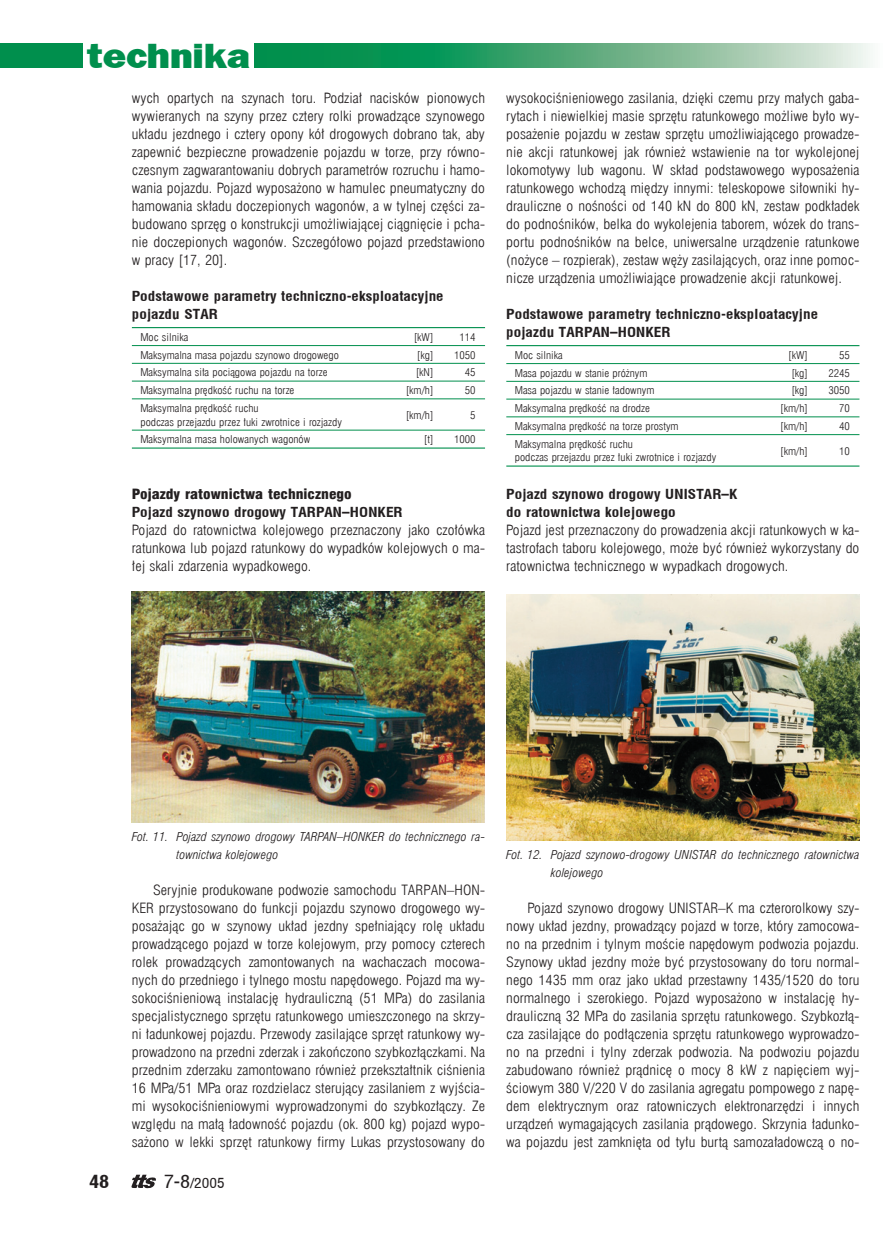
<style>
.page{position:relative;width:885px;height:1238px;background:#fff}
.page>*{position:absolute;margin:0;border:0;box-sizing:border-box;transform-origin:0 0}
.t1{font:36px "Frankfurt Goth Hvypl";color:#008f4d;scale:1.1 1}
.t2{font:700 18px "Switzerland Condpl";color:#231f20;scale:1.1 1}
.t3{font:13.8px/18px "Swis 721 Lt Cn EU Normal";color:#231f20;text-align:justify;scale:1.1 1}
.t4{font:700 13.8px/18px "Switzerland Condpl";color:#231f20;scale:1.1 1}
.t5{font:13.8px "Swis 721 Blk Cn EU Normal";color:#231f20;scale:1.1 1}
.t6{font:13.8px "Switzerland Condpl";color:#231f20;scale:1.1 1}
.t7{font:12px/18px "Swis 721 Lt Cn EU Italic";color:#231f20;scale:1.1 1}
.t8{font:10.5px/13.5px "Swis 721 Lt Cn EU Normal";color:#231f20;scale:1.1 1}
.s1{font-size:18px}
</style>
<div class="page">
<div style="left:0;top:43px;width:83px;height:25px;background:#008f4d"></div>
<svg style="left:254px;top:43px;width:616px;height:25px;background:#58af82"></svg>
<svg style="left:132px;top:1174px;width:24px;height:13px"></svg>
<hr style="left:132px;top:327px;width:353px;height:1px;background:#008f4d">
<hr style="left:132px;top:345px;width:353px;height:1px;background:#008f4d">
<hr style="left:132px;top:363px;width:353px;height:1px;background:#008f4d">
<hr style="left:132px;top:381px;width:353px;height:1px;background:#008f4d">
<hr style="left:132px;top:398px;width:353px;height:1px;background:#008f4d">
<hr style="left:132px;top:430px;width:353px;height:1px;background:#008f4d">
<hr style="left:132px;top:447px;width:353px;height:1px;background:#008f4d">
<hr style="left:506px;top:345px;width:353px;height:1px;background:#008f4d">
<hr style="left:506px;top:363px;width:353px;height:1px;background:#008f4d">
<hr style="left:506px;top:381px;width:353px;height:1px;background:#008f4d">
<hr style="left:506px;top:399px;width:353px;height:1px;background:#008f4d">
<hr style="left:506px;top:416px;width:353px;height:1px;background:#008f4d">
<hr style="left:506px;top:434px;width:353px;height:1px;background:#008f4d">
<hr style="left:506px;top:465px;width:353px;height:1px;background:#008f4d">
<img style="left:132px;top:591px;width:353px;height:231px">
<img style="left:506px;top:594px;width:353px;height:246px">
<h1 class="t1" style="left:87px;top:34px;width:149px">technika</h1>
<p class="t3" style="left:132px;top:89px;width:322px">wych opartych na szynach toru. Podział nacisków pionowych wywieranych na szyny przez cztery rolki prowadzące szynowego układu jezdnego i cztery opony kół drogowych dobrano tak, aby zapewnić bezpieczne prowadzenie pojazdu w torze, przy równo&shy;czesnym zagwarantowaniu dobrych parametrów rozruchu i hamo&shy;wania pojazdu. Pojazd wyposażono w hamulec pneumatyczny do hamowania składu doczepionych wagonów, a w tylnej części za&shy;budowano sprzęg o konstrukcji umożliwiającej ciągnięcie i pcha&shy;nie doczepionych wagonów. Szczegółowo pojazd przedstawiono w pracy [17, 20].</p>
<p class="t4" style="left:132px;top:287px;width:285px">Podstawowe parametry techniczno-eksploatacyjne pojazdu STAR</p>
<p class="t8" style="left:140px;top:330px;width:45px">Moc silnika</p>
<p class="t8" style="left:414px;top:330px;width:20px">[kW]</p>
<p class="t8" style="left:459px;top:330px;width:16px">114</p>
<p class="t8" style="left:140px;top:348px;width:182px">Maksymalna masa pojazdu szynowo drogowego</p>
<p class="t8" style="left:417px;top:348px;width:17px">[kg]</p>
<p class="t8" style="left:454px;top:348px;width:21px">1050</p>
<p class="t8" style="left:140px;top:366px;width:172px">Maksymalna siła pociągowa pojazdu na torze</p>
<p class="t8" style="left:416px;top:366px;width:18px">[kN]</p>
<p class="t8" style="left:465px;top:366px;width:11px">45</p>
<p class="t8" style="left:140px;top:384px;width:141px">Maksymalna prędkość ruchu na torze</p>
<p class="t8" style="left:405px;top:384px;width:27px">[km/h]</p>
<p class="t8" style="left:465px;top:384px;width:11px">50</p>
<p class="t8" style="left:140px;top:401px;width:185px">Maksymalna prędkość ruchu<br>podczas przejazdu przez łuki zwrotnice i rozjazdy</p>
<p class="t8" style="left:405px;top:409px;width:27px">[km/h]</p>
<p class="t8" style="left:470px;top:409px;width:6px">5</p>
<p class="t8" style="left:140px;top:433px;width:156px">Maksymalna masa holowanych wagonów</p>
<p class="t8" style="left:424px;top:433px;width:10px">[t]</p>
<p class="t8" style="left:454px;top:433px;width:21px">1000</p>
<p class="t5" style="left:132px;top:485px;width:201px">Pojazdy ratownictwa technicznego</p>
<p class="t4" style="left:132px;top:503px;width:248px">Pojazd szynowo drogowy TARPAN–HONKER</p>
<p class="t3" style="left:132px;top:521px;width:322px">Pojazd do ratownictwa kolejowego przeznaczony jako czołówka ratunkowa lub pojazd ratunkowy do wypadków kolejowych o ma&shy;łej skali zdarzenia wypadkowego.</p>
<p class="t3" style="left:506px;top:89px;width:322px">wysokociśnieniowego zasilania, dzięki czemu przy małych gaba&shy;rytach i niewielkiej masie sprzętu ratunkowego możliwe było wy&shy;posażenie pojazdu w zestaw sprzętu umożliwiającego prowadze&shy;nie akcji ratunkowej jak również wstawienie na tor wykolejonej lokomotywy lub wagonu. W skład podstawowego wyposażenia ratunkowego wchodzą między innymi: teleskopowe siłowniki hy&shy;drauliczne o nośności od 140 kN do 800 kN, zestaw podkładek do podnośników, belka do wykolejenia taborem, wózek do trans&shy;portu podnośników na belce, uniwersalne urządzenie ratunkowe (nożyce – rozpierak), zestaw węży zasilających, oraz inne pomoc&shy;nicze urządzenia umożliwiające prowadzenie akcji ratunkowej.</p>
<p class="t4" style="left:506px;top:305px;width:285px">Podstawowe parametry techniczno-eksploatacyjne pojazdu TARPAN–HONKER</p>
<p class="t8" style="left:514px;top:348px;width:45px">Moc silnika</p>
<p class="t8" style="left:788px;top:348px;width:20px">[kW]</p>
<p class="t8" style="left:839px;top:348px;width:11px">55</p>
<p class="t8" style="left:514px;top:366px;width:122px">Masa pojazdu w stanie próżnym</p>
<p class="t8" style="left:791px;top:366px;width:17px">[kg]</p>
<p class="t8" style="left:828px;top:366px;width:21px">2245</p>
<p class="t8" style="left:514px;top:384px;width:128px">Masa pojazdu w stanie ładownym</p>
<p class="t8" style="left:791px;top:384px;width:17px">[kg]</p>
<p class="t8" style="left:828px;top:384px;width:21px">3050</p>
<p class="t8" style="left:514px;top:402px;width:124px">Maksymalna prędkość na drodze</p>
<p class="t8" style="left:780px;top:402px;width:27px">[km/h]</p>
<p class="t8" style="left:839px;top:402px;width:11px">70</p>
<p class="t8" style="left:514px;top:419px;width:150px">Maksymalna prędkość na torze prostym</p>
<p class="t8" style="left:780px;top:419px;width:27px">[km/h]</p>
<p class="t8" style="left:839px;top:419px;width:11px">40</p>
<p class="t8" style="left:514px;top:437px;width:185px">Maksymalna prędkość ruchu<br>podczas przejazdu przez łuki zwrotnice i rozjazdy</p>
<p class="t8" style="left:780px;top:445px;width:27px">[km/h]</p>
<p class="t8" style="left:839px;top:445px;width:11px">10</p>
<p class="t4" style="left:506px;top:485px;width:212px">Pojazd szynowo drogowy UNISTAR–K do ratownictwa kolejowego</p>
<p class="t3" style="left:506px;top:521px;width:322px">Pojazd jest przeznaczony do prowadzenia akcji ratunkowych w ka&shy;tastrofach taboru kolejowego, może być również wykorzystany do ratownictwa technicznego w wypadkach drogowych.</p>
<p class="t7" style="left:176px;top:828px;width:282px;text-indent:-45px">Fot. 11. Pojazd szynowo drogowy TARPAN–HONKER do technicznego ra&shy;townictwa kolejowego</p>
<p class="t3" style="left:132px;top:881px;width:322px;text-indent:21px">Seryjnie produkowane podwozie samochodu TARPAN–HON-KER przystosowano do funkcji pojazdu szynowo drogowego wy&shy;posażając go w szynowy układ jezdny spełniający rolę układu prowadzącego pojazd w torze kolejowym, przy pomocy czterech rolek prowadzących zamontowanych na wachaczach mocowa&shy;nych do przedniego i tylnego mostu napędowego. Pojazd ma wy&shy;sokociśnieniową instalację hydrauliczną (51 MPa) do zasilania specjalistycznego sprzętu ratunkowego umieszczonego na skrzy&shy;ni ładunkowej pojazdu. Przewody zasilające sprzęt ratunkowy wy&shy;prowadzono na przedni zderzak i zakończono szybkozłączkami. Na przednim zderzaku zamontowano również przekształtnik ciśnienia 16 MPa/51 MPa oraz rozdzielacz sterujący zasilaniem z wyjścia&shy;mi wysokociśnieniowymi wyprowadzonymi do szybkozłączy. Ze względu na małą ładowność pojazdu (ok. 800 kg) pojazd wypo&shy;sażono w lekki sprzęt ratunkowy firmy Lukas przystosowany do</p>
<h2 class="t2" style="left:89px;top:1170px;width:20px">48</h2>
<p class="t6" style="left:164px;top:1173px;width:57px"><span class="s1">7-8</span>/2005</p>
<p class="t7" style="left:551px;top:846px;width:282px;text-indent:-45px">Fot. 12. Pojazd szynowo-drogowy UNISTAR do technicznego ratownictwa kolejowego</p>
<p class="t3" style="left:506px;top:899px;width:322px;text-indent:21px">Pojazd szynowo drogowy UNISTAR–K ma czterorolkowy szy&shy;nowy układ jezdny, prowadzący pojazd w torze, który zamocowa&shy;no na przednim i tylnym moście napędowym podwozia pojazdu.<br>Szynowy układ jezdny może być przystosowany do toru normal&shy;nego 1435 mm oraz jako układ przestawny 1435/1520 do toru normalnego i szerokiego. Pojazd wyposażono w instalację hy&shy;drauliczną 32 MPa do zasilania sprzętu ratunkowego. Szybkozłą&shy;cza zasilające do podłączenia sprzętu ratunkowego wyprowadzo&shy;no na przedni i tylny zderzak podwozia. Na podwoziu pojazdu zabudowano również prądnicę o mocy 8 kW z napięciem wyj&shy;ściowym 380 V/220 V do zasilania agregatu pompowego z napę&shy;dem elektrycznym oraz ratowniczych elektronarzędzi i innych urządzeń wymagających zasilania prądowego. Skrzynia ładunko&shy;wa pojazdu jest zamknięta od tyłu burtą samozaładowczą o no-</p>
</div>
